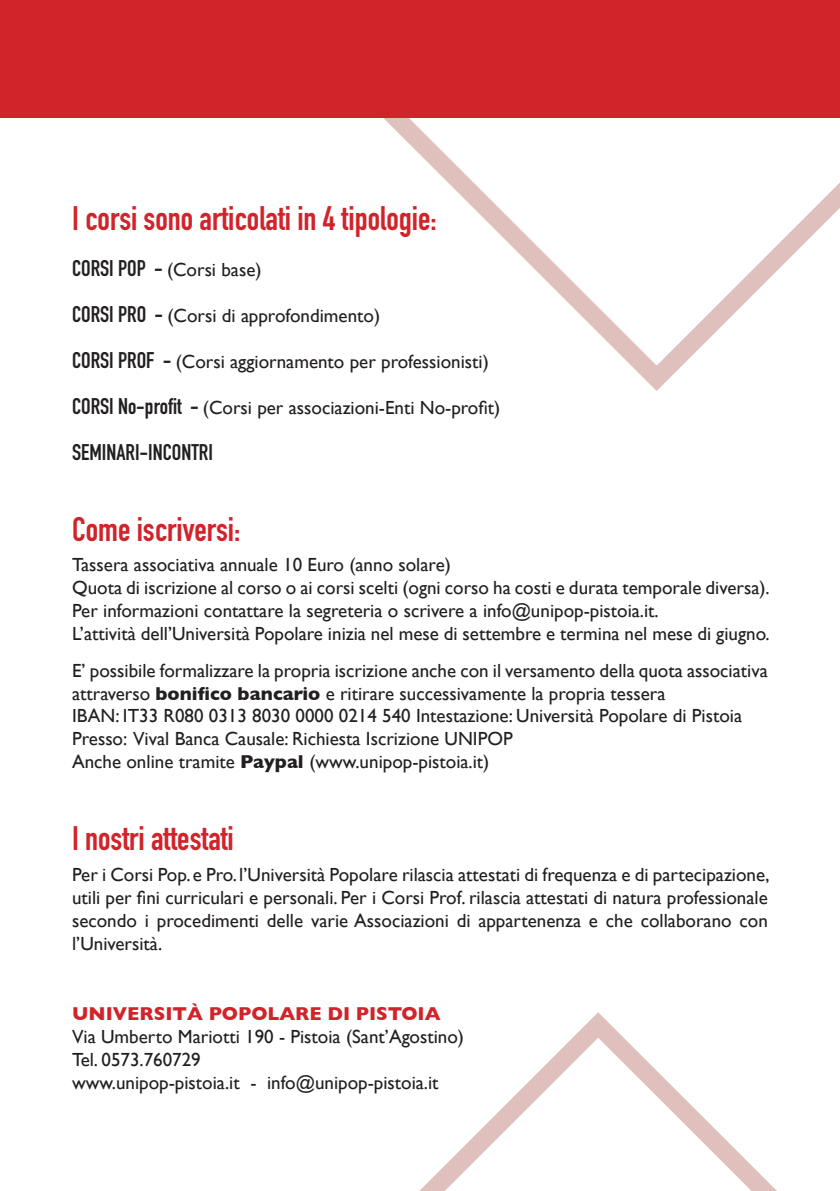
<style>
.page{position:relative;width:840px;height:1191px;background:#fff}
.page>*{position:absolute;margin:0;border:0;box-sizing:border-box;transform-origin:0 0}
.t1{font:700 33.6px "DIN Condensed";color:#d1232a}
.t2{font:700 22.4px "DIN Condensed";color:#231f20}
.t3{font:19px/22.8px "Gill Sans";color:#231f20;text-align:justify}
.t4{font:700 19px "Gill Sans";color:#d1232a}
.s1{font-family:"DIN Condensed";font-weight:700;font-size:22.4px}
.s2{font-weight:700}
</style>
<div class="page">
<svg style="left:265px;top:117px;width:574px;height:274px"></svg>
<div style="left:0;top:0;width:839px;height:117px;background:#d1232a"></div>
<svg style="left:419px;top:1012px;width:358px;height:179px"></svg>
<p class="t1" style="left:72px;top:196px;width:366px">I corsi sono articolati in 4 tipologie:</p>
<p class="t3" style="left:72px;top:258px;width:191px"><span class="s1">CORSI POP -</span> (Corsi base)</p>
<p class="t3" style="left:72px;top:304px;width:309px"><span class="s1">CORSI PRO -</span> (Corsi di approfondimento)</p>
<p class="t3" style="left:72px;top:350px;width:418px"><span class="s1">CORSI PROF -</span> (Corsi aggiornamento per professionisti)</p>
<p class="t3" style="left:72px;top:396px;width:429px"><span class="s1">CORSI No-profit -</span> (Corsi per associazioni-Enti No-profit)</p>
<p class="t2" style="left:72px;top:437px;width:142px">SEMINARI-INCONTRI</p>
<p class="t1" style="left:72px;top:507px;width:170px">Come iscriversi:</p>
<p class="t3" style="left:72px;top:553px;width:380px">Tassera associativa annuale 10 Euro (anno solare)</p>
<p class="t3" style="left:72px;top:576px;width:698px">Quota di iscrizione al corso o ai corsi scelti (ogni corso ha costi e durata temporale diversa).</p>
<p class="t3" style="left:72px;top:599px;width:588px">Per informazioni contattare la segreteria o scrivere a info@unipop-pistoia.it.</p>
<p class="t3" style="left:72px;top:622px;width:698px">L’attività dell’Università Popolare inizia nel mese di settembre e termina nel mese di giugno.</p>
<p class="t3" style="left:72px;top:659px;width:697px">E’ possibile formalizzare la propria iscrizione anche con il versamento della quota associativa attraverso <span class="s2">bonifico bancario</span> e ritirare successivamente la propria tessera</p>
<p class="t3" style="left:72px;top:704px;width:671px">IBAN: IT33 R080 0313 8030 0000 0214 540 Intestazione: Università Popolare di Pistoia</p>
<p class="t3" style="left:72px;top:727px;width:442px">Presso: Vival Banca Causale: Richiesta Iscrizione UNIPOP</p>
<p class="t3" style="left:72px;top:750px;width:418px">Anche online tramite <span class="s2">Paypal</span> (www.unipop-pistoia.it)</p>
<p class="t1" style="left:72px;top:815px;width:163px">I nostri attestati</p>
<p class="t3" style="left:72px;top:863px;width:698px">Per i Corsi Pop. e Pro. l’Università Popolare rilascia attestati di frequenza e di partecipazione, utili per fini curriculari e personali. Per i Corsi Prof. rilascia attestati di natura professionale secondo i procedimenti delle varie Associazioni di appartenenza e che collaborano con l’Università.</p>
<p class="t4" style="left:72px;top:998px;width:370px">UNIVERSITÀ POPOLARE DI PISTOIA</p>
<p class="t3" style="left:72px;top:1025px;width:393px">Via Umberto Mariotti 190 - Pistoia (Sant’Agostino)</p>
<p class="t3" style="left:72px;top:1048px;width:130px">Tel. 0573.760729</p>
<p class="t3" style="left:72px;top:1070px;width:368px">www.unipop-pistoia.it - info@unipop-pistoia.it</p>
</div>
